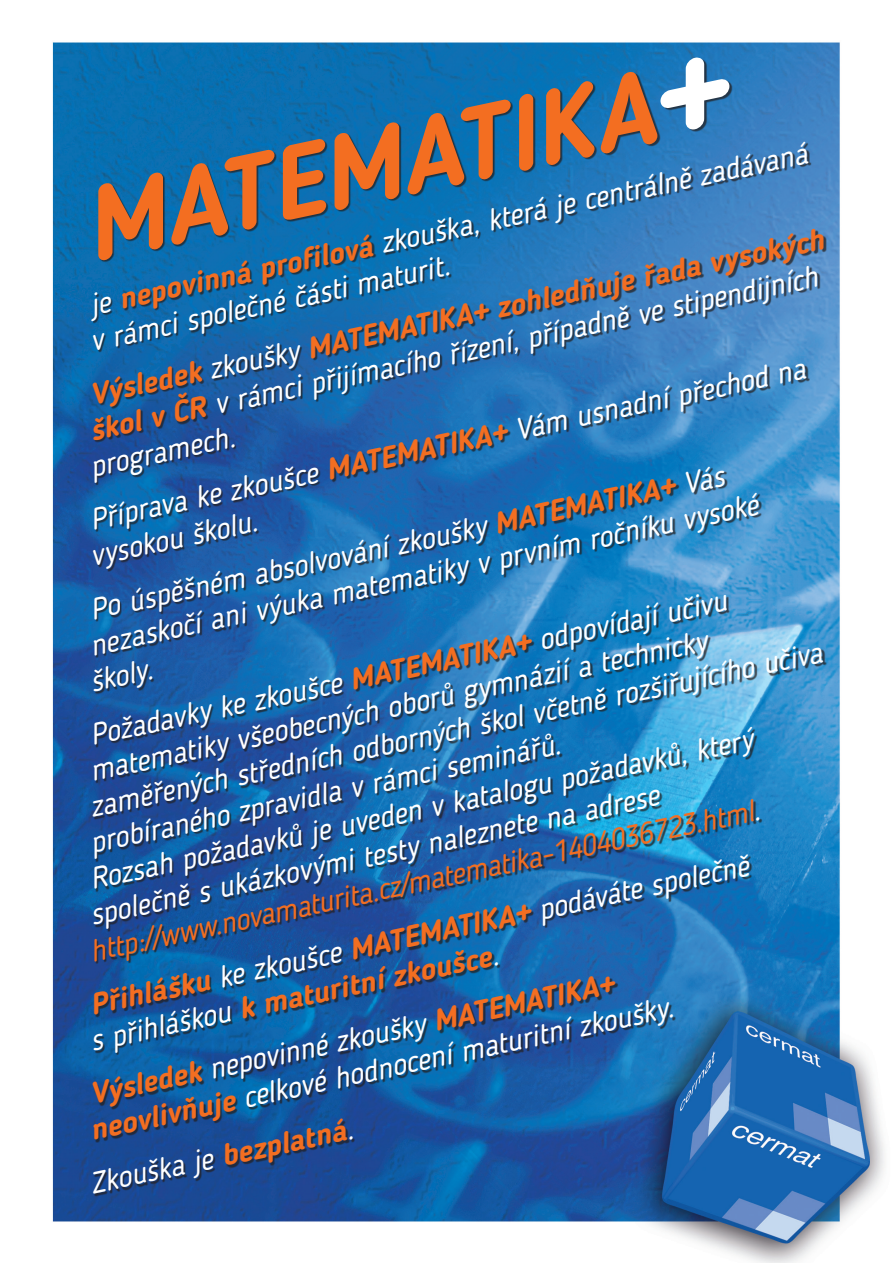
<style>
.page{position:relative;width:893px;height:1263px;background:#fff}
.page>*{position:absolute;margin:0;border:0;box-sizing:border-box;transform-origin:0 0}
.t1{font:italic 700 103.5px "Blogger Sans";color:#f36e21}
.t2{font:italic 30px/35.2px "Blogger Sans";color:#fff}
.t3{font:italic 700 30px/35.2px "Blogger Sans";color:#f36e21}
.t4{font:italic 30px "Blogger Sans";color:#f36e21}
.s1{font-size:136.5px;color:#fff}
.s2{font-weight:700;color:#f36e21}
.s3{color:#fff}
.s4{font-weight:400;color:#fff}
</style>
<div class="page">
<img style="left:52px;top:42px;width:833px;height:1221px">
<div style="left:93px;top:59px;width:733px;height:1137px;background:#231f20;opacity:.75"></div>
<h1 class="t1" style="left:72px;top:165px;width:652px;rotate:-12deg">MATEMATIKA<span class="s1">+</span></h1>
<p class="t2" style="left:79px;top:289px;width:742px;rotate:-12deg">je <span class="s2">nepovinná profi lová</span> zkouška, která je centrálně zadávaná v rámci společné části maturit.</p>
<p class="t2" style="left:72px;top:380px;width:766px;text-indent:15px;rotate:-12deg"><span class="s2">Výsledek</span> zkoušky <span class="s2">MATEMATIKA+ zohledňuje řada vysokých škol v ČR</span> v rámci přijímacího řízení, případně ve stipendijních programech.</p>
<p class="t2" style="left:79px;top:504px;width:740px;rotate:-12deg">Příprava ke zkoušce <span class="s2">MATEMATIKA+</span> Vám usnadní přechod na vysokou školu.</p>
<p class="t2" style="left:72px;top:595px;width:692px;text-indent:15px;rotate:-12deg">Po úspěšném absolvování zkoušky <span class="s2">MATEMATIKA+</span> Vás nezaskočí ani výuka matematiky v prvním ročníku vysoké školy.</p>
<p class="t2" style="left:86px;top:718px;width:652px;rotate:-12deg">Požadavky ke zkoušce <span class="s2">MATEMATIKA+</span> odpovídají učivu</p>
<p class="t2" style="left:86px;top:754px;width:631px;rotate:-12deg">matematiky všeobecných oborů gymnázií a technicky</p>
<p class="t2" style="left:86px;top:790px;width:750px;rotate:-12deg">zaměřených středních odborných škol včetně rozšiřujícího učiva</p>
<p class="t2" style="left:86px;top:862px;width:678px;rotate:-12deg">Rozsah požadavků je uveden v katalogu požadavků, který</p>
<p class="t2" style="left:86px;top:826px;width:482px;rotate:-12deg">probíraného zpravidla v rámci seminářů.</p>
<p class="t2" style="left:86px;top:898px;width:583px;rotate:-12deg">společně s ukázkovými testy naleznete na adrese</p>
<p class="t4" style="left:86px;top:934px;width:685px;rotate:-12deg">http://www.novamaturita.cz/matematika-1404036723.html<span class="s3">.</span></p>
<p class="t3" style="left:79px;top:989px;width:682px;rotate:-12deg">Přihlášku <span class="s4">ke zkoušce</span> MATEMATIKA+ <span class="s4">podáváte společně s přihláškou</span> k maturitní zkoušce<span class="s4">.</span></p>
<p class="t2" style="left:79px;top:1078px;width:597px;rotate:-12deg"><span class="s2">Výsledek</span> nepovinné zkoušky <span class="s2">MATEMATIKA+ neovlivňuje</span> celkové hodnocení maturitní zkoušky.</p>
<p class="t2" style="left:86px;top:1166px;width:270px;rotate:-12deg">Zkouška je <span class="s2">bezplatná</span>.</p>
</div>
